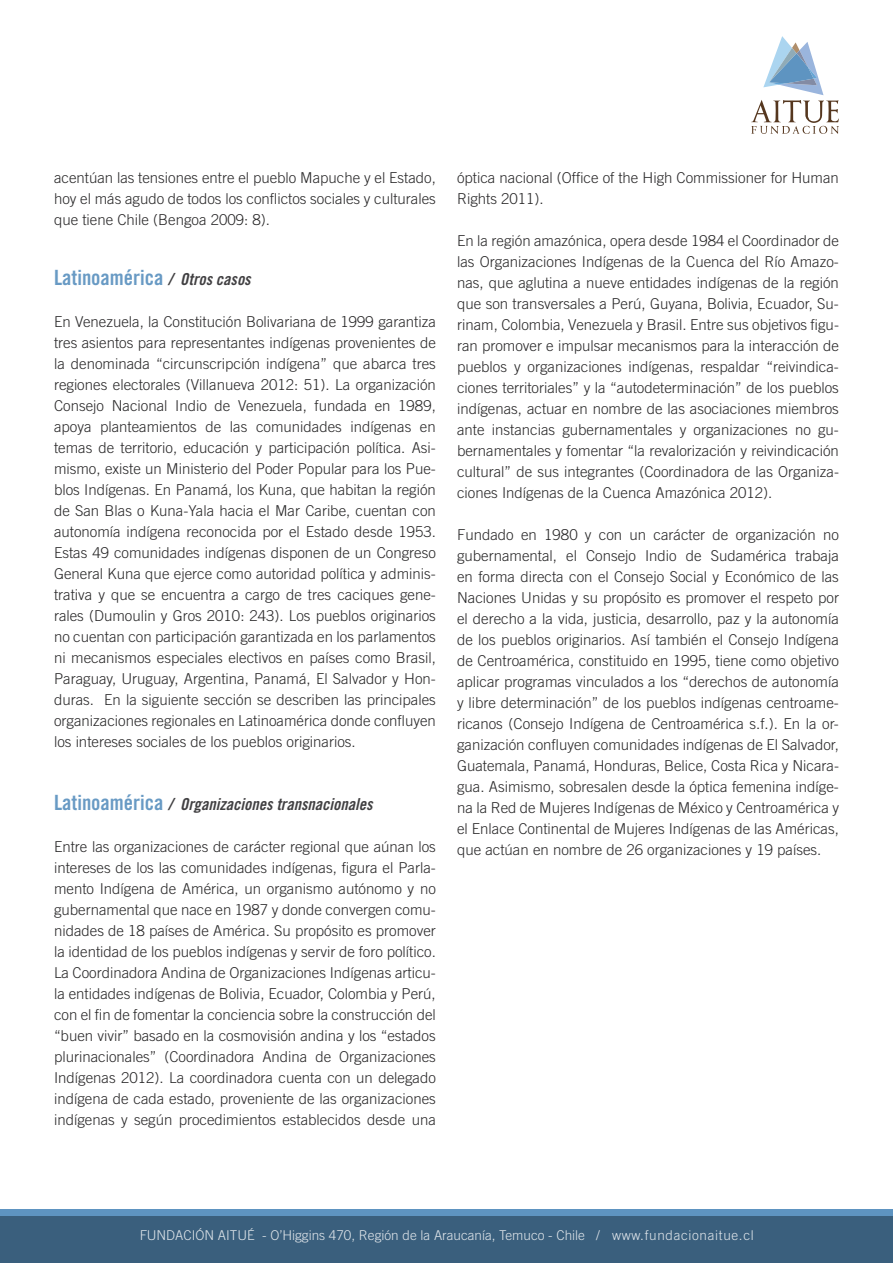
<style>
.page{position:relative;width:893px;height:1263px;background:#fff}
.page>*{position:absolute;margin:0;border:0;box-sizing:border-box;transform-origin:0 0}
.t1{font:21px "Trade Gothic LT Std Bd Cn 20";color:#689ac4}
.t2{font:16.5px "Trade Gothic LT Std Bd Cn 20 Obl";color:#414042}
.t3{font:300 15px/21px "Trade Gothic LT Std";color:#292829;text-align:justify}
.t4{font:300 13.5px "Trade Gothic LT Std";color:#fff}
.s1{font-family:"Trade Gothic LT Std Bd Cn 20 Obl";font-size:16.5px;color:#414042}
.s2{font-family:"Trade Gothic LT Std Bd Cn 20";font-size:21px;color:#689ac4}
</style>
<div class="page">
<div style="left:0;top:1209px;width:893px;height:54px;background:#5e94c1"></div>
<div style="left:0;top:1216px;width:893px;height:47px;background:#3a5f7d"></div>
<svg style="left:751px;top:36px;width:88px;height:98px"></svg>
<p class="t3" style="left:54px;top:167px;width:383px">acentúan las tensiones entre el pueblo Mapuche y el Estado, hoy el más agudo de todos los conflictos sociales y culturales que tiene Chile (Bengoa 2009: 8).</p>
<h1 class="t1" style="left:54px;top:265px;width:198px">Latinoamérica <span class="s1">/ Otros casos</span></h1>
<p class="t3" style="left:54px;top:311px;width:383px">En Venezuela, la Constitución Bolivariana de 1999 garantiza tres asientos para representantes indígenas provenientes de la denominada “circunscripción indígena” que abarca tres regiones electorales (Villanueva 2012: 51). La organización Consejo Nacional Indio de Venezuela, fundada en 1989, apoya planteamientos de las comunidades indígenas en temas de territorio, educación y participación política. Asi&shy;mismo, existe un Ministerio del Poder Popular para los Pue&shy;blos Indígenas. En Panamá, los Kuna, que habitan la región de San Blas o Kuna-Yala hacia el Mar Caribe, cuentan con autonomía indígena reconocida por el Estado desde 1953.<br>Estas 49 comunidades indígenas disponen de un Congreso General Kuna que ejerce como autoridad política y adminis&shy;trativa y que se encuentra a cargo de tres caciques gene&shy;rales (Dumoulin y Gros 2010: 243). Los pueblos originarios no cuentan con participación garantizada en los parlamentos ni mecanismos especiales electivos en países como Brasil, Paraguay, Uruguay, Argentina, Panamá, El Salvador y Hon&shy;duras. En la siguiente sección se describen las principales organizaciones regionales en Latinoamérica donde confluyen los intereses sociales de los pueblos originarios.</p>
<p class="t2" style="left:54px;top:794px;width:320px"><span class="s2">Latinoamérica</span> / Organizaciones transnacionales</p>
<p class="t3" style="left:54px;top:836px;width:383px">Entre las organizaciones de carácter regional que aúnan los intereses de los las comunidades indígenas, figura el Parla&shy;mento Indígena de América, un organismo autónomo y no gubernamental que nace en 1987 y donde convergen comu&shy;nidades de 18 países de América. Su propósito es promover la identidad de los pueblos indígenas y servir de foro político.<br>La Coordinadora Andina de Organizaciones Indígenas articu&shy;la entidades indígenas de Bolivia, Ecuador, Colombia y Perú, con el fin de fomentar la conciencia sobre la construcción del “buen vivir” basado en la cosmovisión andina y los “estados plurinacionales” (Coordinadora Andina de Organizaciones Indígenas 2012). La coordinadora cuenta con un delegado indígena de cada estado, proveniente de las organizaciones indígenas y según procedimientos establecidos desde una</p>
<p class="t3" style="left:457px;top:167px;width:383px">óptica nacional (Office of the High Commissioner for Human<br>Rights 2011).</p>
<p class="t3" style="left:457px;top:230px;width:383px">En la región amazónica, opera desde 1984 el Coordinador de las Organizaciones Indígenas de la Cuenca del Río Amazo&shy;nas, que aglutina a nueve entidades indígenas de la región que son transversales a Perú, Guyana, Bolivia, Ecuador, Su&shy;rinam, Colombia, Venezuela y Brasil. Entre sus objetivos figu&shy;ran promover e impulsar mecanismos para la interacción de pueblos y organizaciones indígenas, respaldar “reivindica&shy;ciones territoriales” y la “autodeterminación” de los pueblos indígenas, actuar en nombre de las asociaciones miembros ante instancias gubernamentales y organizaciones no gu&shy;bernamentales y fomentar “la revalorización y reivindicación cultural” de sus integrantes (Coordinadora de las Organiza&shy;ciones Indígenas de la Cuenca Amazónica 2012).</p>
<p class="t3" style="left:457px;top:524px;width:383px">Fundado en 1980 y con un carácter de organización no gubernamental, el Consejo Indio de Sudamérica trabaja en forma directa con el Consejo Social y Económico de las Naciones Unidas y su propósito es promover el respeto por el derecho a la vida, justicia, desarrollo, paz y la autonomía de los pueblos originarios. Así también el Consejo Indígena de Centroamérica, constituido en 1995, tiene como objetivo aplicar programas vinculados a los “derechos de autonomía y libre determinación” de los pueblos indígenas centroame&shy;ricanos (Consejo Indígena de Centroamérica s.f.). En la or&shy;ganización confluyen comunidades indígenas de El Salvador, Guatemala, Panamá, Honduras, Belice, Costa Rica y Nicara&shy;gua. Asimismo, sobresalen desde la óptica femenina indíge&shy;na la Red de Mujeres Indígenas de México y Centroamérica y el Enlace Continental de Mujeres Indígenas de las Américas, que actúan en nombre de 26 organizaciones y 19 países.</p>
<p class="t4" style="left:139px;top:1227px;width:616px">FUNDACIÓN AITUÉ - O’Higgins 470, Región de la Araucanía, Temuco - Chile / www.fundacionaitue.cl</p>
</div>
